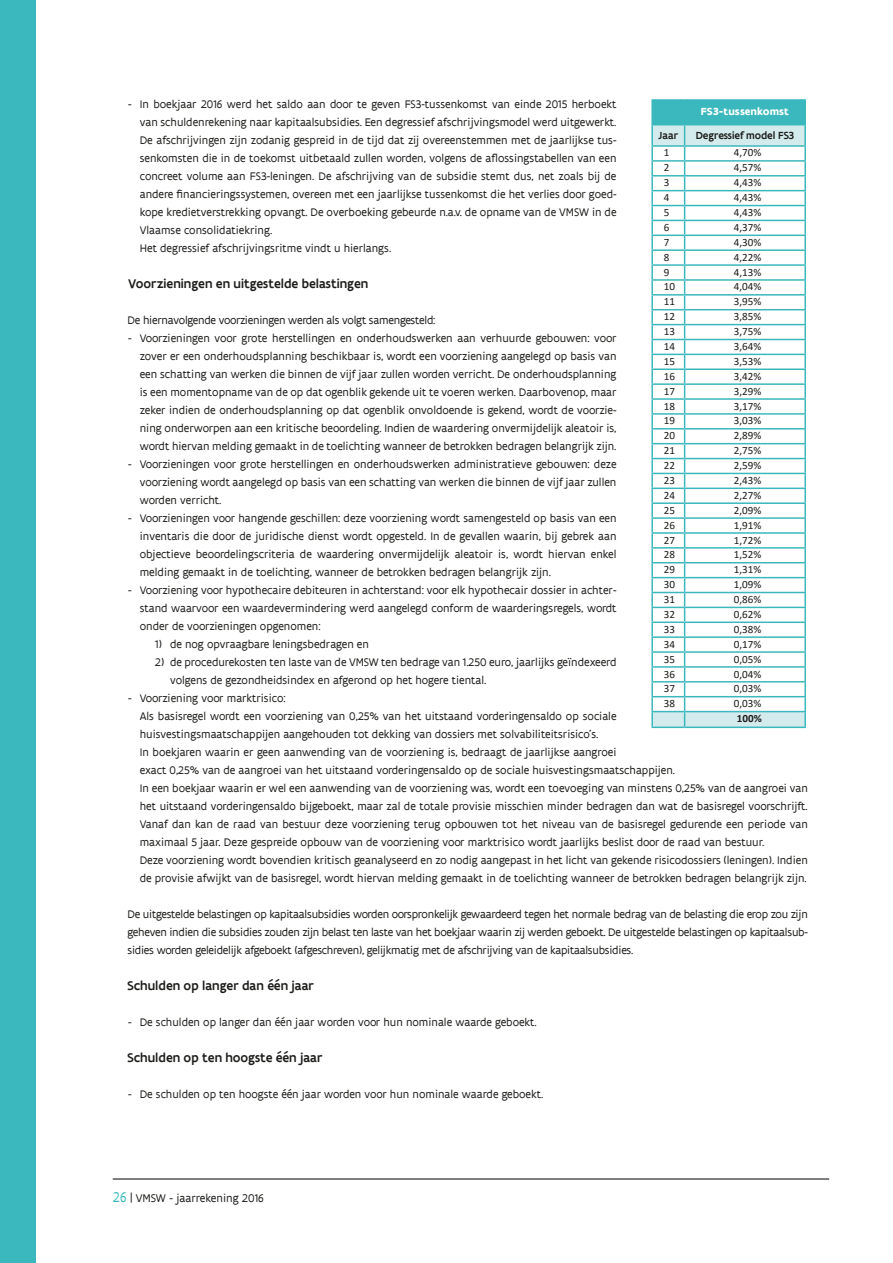
<style>
.page{position:relative;width:893px;height:1263px;background:#fff}
.page>*{position:absolute;margin:0;border:0;box-sizing:border-box;transform-origin:0 0}
.t1{font:500 13.5px "Flanders Art Sans";color:#1d1d1b}
.t2{font:12px "Flanders Art Sans";color:#1d1d1b}
.t3{font:11.85px/18px "Flanders Art Sans";color:#1d1d1b;text-align:justify}
.t4{font:11.85px "Flanders Art Sans";letter-spacing:-.02em;color:#1d1d1b}
.t5{font:11.1px "Calibri";color:#1d1d1b}
.t6{font:500 11.1px "Flanders Art Sans";color:#1d1d1b}
.t7{font:700 11.1px "Flanders Art Sans";color:#fff}
.t8{font:700 11.1px "Calibri";color:#1d1d1b}
.s1{font-size:15.15px;color:#3bb8bd}
</style>
<div class="page">
<hr style="left:113px;top:1178px;width:716px;height:1px;background:#000">
<div style="left:0;top:0;width:36px;height:1263px;background:#3bb8bd"></div>
<hr style="left:651px;top:99px;width:34px;height:2px;background:#3bb8bd">
<hr style="left:685px;top:99px;width:121px;height:2px;background:#3bb8bd">
<svg style="left:651px;top:100px;width:155px;height:626px"></svg>
<hr style="left:651px;top:726px;width:34px;height:2px;background:#3bb8bd">
<hr style="left:685px;top:726px;width:121px;height:2px;background:#3bb8bd">
<p class="t3" style="left:140px;top:95px;width:478px;text-align:left;text-indent:-11px">- In boekjaar 2016 werd het saldo aan door te geven FS3-tussenkomst van einde 2015 herboekt van schuldenrekening naar kapitaalsubsidies. Een degressief afschrijvingsmodel werd uitgewerkt.<br>De afschrijvingen zijn zodanig gespreid in de tijd dat zij overeenstemmen met de jaarlijkse tus&shy;senkomsten die in de toekomst uitbetaald zullen worden, volgens de aflossingstabellen van een concreet volume aan FS3-leningen. De afschrijving van de subsidie stemt dus, net zoals bij de andere financieringssystemen, overeen met een jaarlijkse tussenkomst die het verlies door goed&shy;kope kredietverstrekking opvangt. De overboeking gebeurde n.a.v. de opname van de VMSW in de Vlaamse consolidatiekring.<br>Het degressief afschrijvingsritme vindt u hierlangs.</p>
<p class="t1" style="left:128px;top:275px;width:242px">Voorzieningen en uitgestelde belastingen</p>
<p class="t4" style="left:128px;top:313px;width:309px">De hiernavolgende voorzieningen werden als volgt samengesteld:</p>
<p class="t3" style="left:140px;top:329px;width:478px;text-indent:-11px">- Voorzieningen voor grote herstellingen en onderhoudswerken aan verhuurde gebouwen: voor zover er een onderhoudsplanning beschikbaar is, wordt een voorziening aangelegd op basis van een schatting van werken die binnen de vijf jaar zullen worden verricht. De onderhoudsplanning is een momentopname van de op dat ogenblik gekende uit te voeren werken. Daarbovenop, maar zeker indien de onderhoudsplanning op dat ogenblik onvoldoende is gekend, wordt de voorzie&shy;ning onderworpen aan een kritische beoordeling. Indien de waardering onvermijdelijk aleatoir is, wordt hiervan melding gemaakt in de toelichting wanneer de betrokken bedragen belangrijk zijn.</p>
<p class="t3" style="left:140px;top:455px;width:478px;text-indent:-11px">- Voorzieningen voor grote herstellingen en onderhoudswerken administratieve gebouwen: deze voorziening wordt aangelegd op basis van een schatting van werken die binnen de vijf jaar zullen worden verricht.</p>
<p class="t3" style="left:140px;top:509px;width:478px;text-indent:-11px">- Voorzieningen voor hangende geschillen: deze voorziening wordt samengesteld op basis van een inventaris die door de juridische dienst wordt opgesteld. In de gevallen waarin, bij gebrek aan objectieve beoordelingscriteria de waardering onvermijdelijk aleatoir is, wordt hiervan enkel melding gemaakt in de toelichting, wanneer de betrokken bedragen belangrijk zijn.</p>
<p class="t3" style="left:140px;top:581px;width:478px;text-indent:-11px">- Voorziening voor hypothecaire debiteuren in achterstand: voor elk hypothecair dossier in achter&shy;stand waarvoor een waardevermindering werd aangelegd conform de waarderingsregels, wordt onder de voorzieningen opgenomen:</p>
<p class="t3" style="left:155px;top:635px;width:215px">1) de nog opvraagbare leningsbedragen en</p>
<p class="t3" style="left:170px;top:653px;width:448px;text-indent:-15px">2) de procedurekosten ten laste van de VMSW ten bedrage van 1.250 euro, jaarlijks geïndexeerd volgens de gezondheidsindex en afgerond op het hogere tiental.</p>
<p class="t3" style="left:140px;top:689px;width:670px;text-align:left;text-indent:-11px">- Voorziening voor marktrisico:<br>Als basisregel wordt een voorziening van 0,25% van het uitstaand vorderingensaldo op sociale<br>huisvestingsmaatschappijen aangehouden tot dekking van dossiers met solvabiliteitsrisico’s.<br>In boekjaren waarin er geen aanwending van de voorziening is, bedraagt de jaarlijkse aangroei<br>exact 0,25% van de aangroei van het uitstaand vorderingensaldo op de sociale huisvestingsmaatschappijen.<br>In een boekjaar waarin er wel een aanwending van de voorziening was, wordt een toevoeging van minstens 0,25% van de aangroei van het uitstaand vorderingensaldo bijgeboekt, maar zal de totale provisie misschien minder bedragen dan wat de basisregel voorschrijft.<br>Vanaf dan kan de raad van bestuur deze voorziening terug opbouwen tot het niveau van de basisregel gedurende een periode van maximaal 5 jaar. Deze gespreide opbouw van de voorziening voor marktrisico wordt jaarlijks beslist door de raad van bestuur.<br>Deze voorziening wordt bovendien kritisch geanalyseerd en zo nodig aangepast in het licht van gekende risicodossiers (leningen). Indien de provisie afwijkt van de basisregel, wordt hiervan melding gemaakt in de toelichting wanneer de betrokken bedragen belangrijk zijn.</p>
<p class="t3" style="left:128px;top:905px;width:682px">De uitgestelde belastingen op kapitaalsubsidies worden oorspronkelijk gewaardeerd tegen het normale bedrag van de belasting die erop zou zijn geheven indien die subsidies zouden zijn belast ten laste van het boekjaar waarin zij werden geboekt. De uitgestelde belastingen op kapitaalsub&shy;sidies worden geleidelijk afgeboekt (afgeschreven), gelijkmatig met de afschrijving van de kapitaalsubsidies.</p>
<p class="t1" style="left:128px;top:977px;width:188px">Schulden op langer dan één jaar</p>
<p class="t3" style="left:128px;top:1013px;width:410px">- De schulden op langer dan één jaar worden voor hun nominale waarde geboekt.</p>
<p class="t1" style="left:128px;top:1049px;width:197px">Schulden op ten hoogste één jaar</p>
<p class="t3" style="left:128px;top:1085px;width:417px">- De schulden op ten hoogste één jaar worden voor hun nominale waarde geboekt.</p>
<p class="t7" style="left:701px;top:104px;width:90px">FS3-tussenkomst</p>
<p class="t6" style="left:659px;top:129px;width:21px">Jaar</p>
<p class="t6" style="left:696px;top:129px;width:100px">Degressief model FS3</p>
<p class="t5" style="left:664px;top:145px;width:7px">1</p>
<p class="t5" style="left:734px;top:145px;width:29px">4,70%</p>
<p class="t5" style="left:664px;top:160px;width:7px">2</p>
<p class="t5" style="left:734px;top:160px;width:29px">4,57%</p>
<p class="t5" style="left:664px;top:175px;width:7px">3</p>
<p class="t5" style="left:734px;top:175px;width:29px">4,43%</p>
<p class="t5" style="left:664px;top:190px;width:7px">4</p>
<p class="t5" style="left:734px;top:190px;width:29px">4,43%</p>
<p class="t5" style="left:664px;top:205px;width:7px">5</p>
<p class="t5" style="left:734px;top:205px;width:29px">4,43%</p>
<p class="t5" style="left:664px;top:219px;width:7px">6</p>
<p class="t5" style="left:734px;top:219px;width:29px">4,37%</p>
<p class="t5" style="left:664px;top:234px;width:7px">7</p>
<p class="t5" style="left:734px;top:234px;width:29px">4,30%</p>
<p class="t5" style="left:664px;top:249px;width:7px">8</p>
<p class="t5" style="left:734px;top:249px;width:29px">4,22%</p>
<p class="t5" style="left:664px;top:264px;width:7px">9</p>
<p class="t5" style="left:734px;top:264px;width:29px">4,13%</p>
<p class="t5" style="left:664px;top:279px;width:13px">10</p>
<p class="t5" style="left:734px;top:279px;width:29px">4,04%</p>
<p class="t5" style="left:664px;top:294px;width:13px">11</p>
<p class="t5" style="left:734px;top:294px;width:29px">3,95%</p>
<p class="t5" style="left:664px;top:309px;width:13px">12</p>
<p class="t5" style="left:734px;top:309px;width:29px">3,85%</p>
<p class="t5" style="left:664px;top:324px;width:13px">13</p>
<p class="t5" style="left:734px;top:324px;width:29px">3,75%</p>
<p class="t5" style="left:664px;top:339px;width:13px">14</p>
<p class="t5" style="left:734px;top:339px;width:29px">3,64%</p>
<p class="t5" style="left:664px;top:353px;width:13px">15</p>
<p class="t5" style="left:734px;top:353px;width:29px">3,53%</p>
<p class="t5" style="left:664px;top:368px;width:13px">16</p>
<p class="t5" style="left:734px;top:368px;width:29px">3,42%</p>
<p class="t5" style="left:664px;top:383px;width:13px">17</p>
<p class="t5" style="left:734px;top:383px;width:29px">3,29%</p>
<p class="t5" style="left:664px;top:398px;width:13px">18</p>
<p class="t5" style="left:734px;top:398px;width:29px">3,17%</p>
<p class="t5" style="left:664px;top:413px;width:13px">19</p>
<p class="t5" style="left:734px;top:413px;width:29px">3,03%</p>
<p class="t5" style="left:664px;top:428px;width:13px">20</p>
<p class="t5" style="left:734px;top:428px;width:29px">2,89%</p>
<p class="t5" style="left:664px;top:443px;width:13px">21</p>
<p class="t5" style="left:734px;top:443px;width:29px">2,75%</p>
<p class="t5" style="left:664px;top:458px;width:13px">22</p>
<p class="t5" style="left:734px;top:458px;width:29px">2,59%</p>
<p class="t5" style="left:664px;top:473px;width:13px">23</p>
<p class="t5" style="left:734px;top:473px;width:29px">2,43%</p>
<p class="t5" style="left:664px;top:487px;width:13px">24</p>
<p class="t5" style="left:734px;top:487px;width:29px">2,27%</p>
<p class="t5" style="left:664px;top:502px;width:13px">25</p>
<p class="t5" style="left:734px;top:502px;width:29px">2,09%</p>
<p class="t5" style="left:664px;top:517px;width:13px">26</p>
<p class="t5" style="left:734px;top:517px;width:29px">1,91%</p>
<p class="t5" style="left:664px;top:532px;width:13px">27</p>
<p class="t5" style="left:734px;top:532px;width:29px">1,72%</p>
<p class="t5" style="left:664px;top:547px;width:13px">28</p>
<p class="t5" style="left:734px;top:547px;width:29px">1,52%</p>
<p class="t5" style="left:664px;top:562px;width:13px">29</p>
<p class="t5" style="left:734px;top:562px;width:29px">1,31%</p>
<p class="t5" style="left:664px;top:577px;width:13px">30</p>
<p class="t5" style="left:734px;top:577px;width:29px">1,09%</p>
<p class="t5" style="left:664px;top:592px;width:13px">31</p>
<p class="t5" style="left:734px;top:592px;width:29px">0,86%</p>
<p class="t5" style="left:664px;top:606px;width:13px">32</p>
<p class="t5" style="left:734px;top:606px;width:29px">0,62%</p>
<p class="t5" style="left:664px;top:621px;width:13px">33</p>
<p class="t5" style="left:734px;top:621px;width:29px">0,38%</p>
<p class="t5" style="left:664px;top:636px;width:13px">34</p>
<p class="t5" style="left:734px;top:636px;width:29px">0,17%</p>
<p class="t5" style="left:664px;top:651px;width:13px">35</p>
<p class="t5" style="left:734px;top:651px;width:29px">0,05%</p>
<p class="t5" style="left:664px;top:666px;width:13px">36</p>
<p class="t5" style="left:734px;top:666px;width:29px">0,04%</p>
<p class="t5" style="left:664px;top:681px;width:13px">37</p>
<p class="t5" style="left:734px;top:681px;width:29px">0,03%</p>
<p class="t5" style="left:664px;top:696px;width:13px">38</p>
<p class="t5" style="left:734px;top:696px;width:29px">0,03%</p>
<p class="t8" style="left:737px;top:711px;width:26px">100%</p>
<p class="t2" style="left:113px;top:1191px;width:152px"><span class="s1">26</span> | VMSW - jaarrekening 2016</p>
</div>
